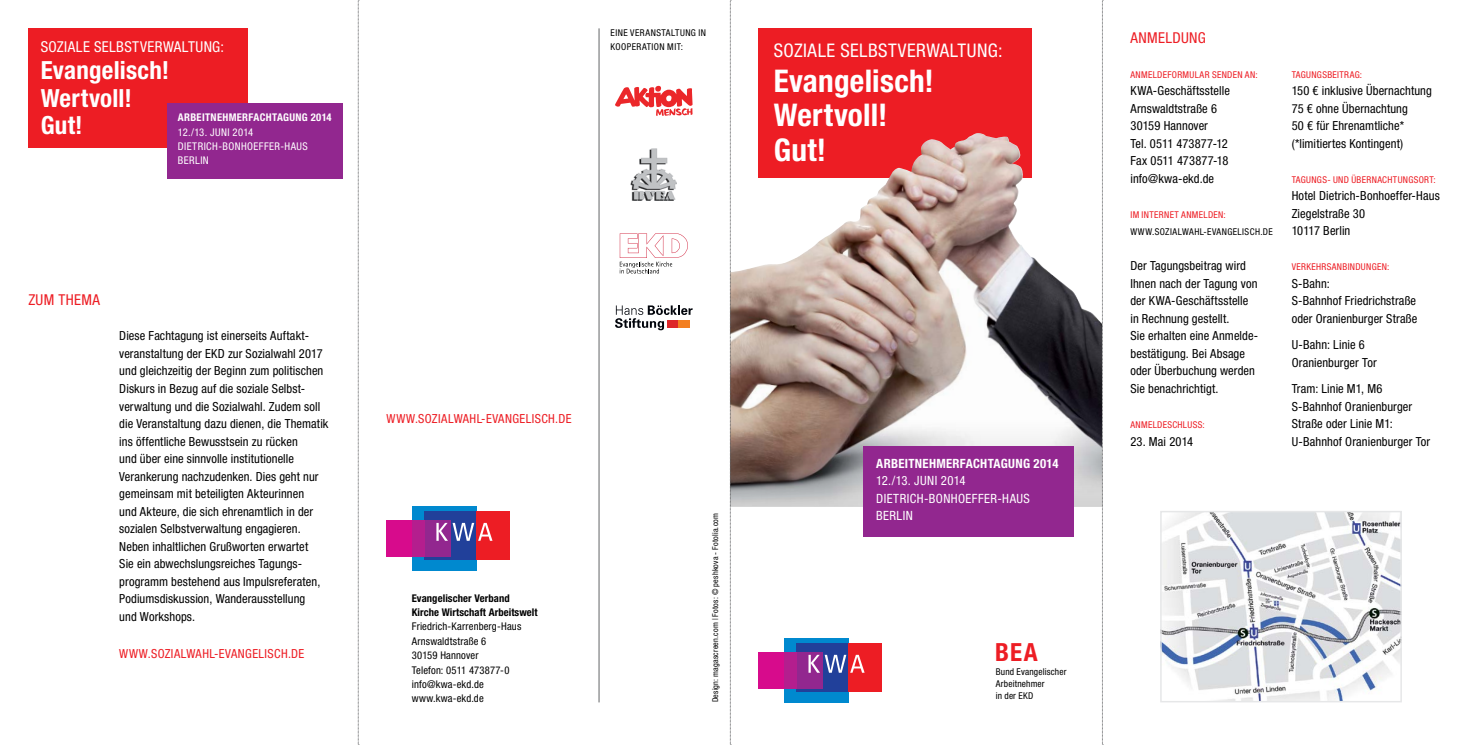
<style>
.page{position:relative;width:1460px;height:745px;background:#fff}
.page>*{position:absolute;margin:0;border:0;box-sizing:border-box;transform-origin:0 0}
.t1{font:700 condensed 31.25px/34.4px "Helvetica Neue LT Pro";letter-spacing:.01em;color:#fff}
.t2{font:700 condensed 25px/27.5px "Helvetica Neue LT Pro";letter-spacing:.01em;color:#fff}
.t3{font:700 condensed 25px "Helvetica Neue LT Pro";color:#ed1d24}
.t4{font:condensed 18.75px "Helvetica Neue LT Pro";letter-spacing:.025em;color:#fff}
.t5{font:condensed 15px "Helvetica Neue LT Pro";letter-spacing:.025em;color:#fff}
.t6{font:condensed 15px "Helvetica Neue LT Pro";letter-spacing:.025em;color:#ed1d24}
.t7{font:condensed 12.75px/17.2px "Helvetica Neue LT Pro";letter-spacing:.03em;color:#fff}
.t8{font:700 condensed 12.75px "Helvetica Neue LT Pro";letter-spacing:.025em;color:#fff}
.t9{font:condensed 12.5px/17.5px "Helvetica Neue LT Pro";letter-spacing:.005em;color:#000}
.t10{font:condensed 12.5px "Helvetica Neue LT Pro";letter-spacing:.03em;color:#ed1d24}
.t11{font:condensed 10.62px/14.4px "Helvetica Neue LT Pro";letter-spacing:.015em;color:#000}
.t12{font:700 condensed 10.62px/14.4px "Helvetica Neue LT Pro";letter-spacing:.005em;color:#000}
.t13{font:condensed 10.62px/14.4px "Helvetica Neue LT Pro";letter-spacing:.04em;color:#fff}
.t14{font:700 condensed 10.62px "Helvetica Neue LT Pro";letter-spacing:.03em;color:#fff}
.t15{font:condensed 9.38px "Helvetica Neue LT Pro";letter-spacing:.035em;color:#ed1d24}
.t16{font:condensed 9.38px/14.4px "Helvetica Neue LT Pro";letter-spacing:.04em;color:#000}
.t17{font:condensed 9.38px/11.9px "Helvetica Neue LT Pro";letter-spacing:.015em;color:#000}
.t18{font:condensed 8.12px "Helvetica Neue LT Pro";letter-spacing:.02em;color:#000}
</style>
<div class="page">
<div style="left:758px;top:28px;width:274px;height:150px;background:#ed1d24"></div>
<img style="left:731px;top:134px;width:371px;height:284px">
<svg style="left:731px;top:418px;width:371px;height:88px"></svg>
<div style="left:28px;top:28px;width:219px;height:120px;background:#ed1d24"></div>
<div style="left:167px;top:103px;width:176px;height:75px;background:#92278f"></div>
<div style="left:863px;top:446px;width:211px;height:91px;background:#92278f"></div>
<img style="left:1163px;top:513px;width:236px;height:186px">
<div style="left:1160px;top:510px;width:242px;height:192px;border:2px solid #e6e7e8"></div>
<svg style="left:620px;top:233px;width:68px;height:40px"></svg>
<svg style="left:615px;top:305px;width:77px;height:25px"></svg>
<div style="left:667px;top:320px;width:12px;height:7px;background:#dd2729"></div>
<div style="left:679px;top:320px;width:11px;height:7px;background:#f37f21"></div>
<svg style="left:615px;top:86px;width:77px;height:30px"></svg>
<img style="left:631px;top:148px;width:46px;height:53px">
<hr style="left:599px;top:28px;width:1px;height:674px;background:#636466">
<div style="left:412px;top:506px;width:64px;height:64px;background:#0089cf"></div>
<div style="left:424px;top:511px;width:52px;height:48px;background:#21409a"></div>
<div style="left:424px;top:519px;width:27px;height:37px;background:#92278f"></div>
<div style="left:476px;top:511px;width:34px;height:48px;background:#ed1d24"></div>
<div style="left:386px;top:519px;width:26px;height:37px;background:#d70b8c"></div>
<div style="left:412px;top:519px;width:12px;height:37px;background:#b41e8e"></div>
<svg style="left:436px;top:522px;width:56px;height:18px"></svg>
<div style="left:784px;top:638px;width:64px;height:64px;background:#0089cf"></div>
<div style="left:796px;top:643px;width:52px;height:48px;background:#21409a"></div>
<div style="left:796px;top:651px;width:27px;height:36px;background:#92278f"></div>
<div style="left:848px;top:643px;width:34px;height:48px;background:#ed1d24"></div>
<div style="left:758px;top:651px;width:26px;height:36px;background:#d70b8c"></div>
<div style="left:784px;top:651px;width:12px;height:36px;background:#b41e8e"></div>
<svg style="left:808px;top:654px;width:57px;height:18px"></svg>
<svg style="left:358px;top:0;width:1px;height:745px"></svg>
<svg style="left:730px;top:0;width:1px;height:745px"></svg>
<svg style="left:1102px;top:0;width:1px;height:745px"></svg>
<p class="t16" style="left:611px;top:25px;width:97px">EINE VERANSTALTUNG IN<br>KOOPERATION MIT:</p>
<p class="t6" style="left:1130px;top:29px;width:77px">ANMELDUNG</p>
<p class="t5" style="left:41px;top:37px;width:185px">SOZIALE SELBSTVERWALTUNG:</p>
<h2 class="t2" style="left:41px;top:56px;width:130px">Evangelisch!<br>Wertvoll!<br>Gut!</h2>
<p class="t15" style="left:1130px;top:69px;width:129px">ANMELDEFORMULAR SENDEN AN:</p>
<h3 class="t4" style="left:774px;top:40px;width:230px">SOZIALE SELBSTVERWALTUNG:</h3>
<h1 class="t1" style="left:774px;top:63px;width:161px">Evangelisch!<br>Wertvoll!<br>Gut!</h1>
<p class="t9" style="left:1130px;top:82px;width:101px">KWA-Geschäftsstelle<br>Arnswaldtstraße 6<br>30159 Hannover<br>Tel. 0511 473877-12<br>Fax 0511 473877-18 info@kwa-ekd.de</p>
<p class="t15" style="left:1130px;top:209px;width:97px">IM INTERNET ANMELDEN:</p>
<p class="t16" style="left:1130px;top:224px;width:144px">WWW.SOZIALWAHL-EVANGELISCH.DE</p>
<p class="t9" style="left:1130px;top:257px;width:129px">Der Tagungsbeitrag wird<br>Ihnen nach der Tagung von der KWA-Geschäftsstelle in Rechnung gestellt.<br>Sie erhalten eine Anmelde&shy;bestätigung. Bei Absage oder Überbuchung werden<br>Sie benachrichtigt.</p>
<p class="t15" style="left:1130px;top:419px;width:76px">ANMELDESCHLUSS:</p>
<p class="t9" style="left:1130px;top:432px;width:64px">23. Mai 2014</p>
<p class="t14" style="left:178px;top:111px;width:155px">ARBEITNEHMERFACHTAGUNG 2014</p>
<p class="t13" style="left:178px;top:124px;width:131px">12./13. JUNI 2014<br>DIETRICH-BONHOEFFER-HAUS<br>BERLIN</p>
<p class="t6" style="left:28px;top:291px;width:73px">ZUM THEMA</p>
<p class="t9" style="left:119px;top:327px;width:211px">Diese Fachtagung ist einerseits Auftakt&shy;veranstaltung der EKD zur Sozialwahl 2017 und gleichzeitig der Beginn zum politischen Diskurs in Bezug auf die soziale Selbst&shy;verwaltung und die Sozialwahl. Zudem soll die Veranstaltung dazu dienen, die Thematik ins öffentliche Bewusstsein zu rücken<br>und über eine sinnvolle institutionelle Verankerung nachzudenken. Dies geht nur gemeinsam mit beteiligten Akteurinnen<br>und Akteure, die sich ehrenamtlich in der sozialen Selbstverwaltung engagieren.<br>Neben inhaltlichen Grußworten erwartet<br>Sie ein abwechslungsreiches Tagungs&shy;programm bestehend aus Impulsreferaten, Podiumsdiskussion, Wanderausstellung<br>und Workshops.</p>
<p class="t10" style="left:119px;top:646px;width:187px">WWW.SOZIALWAHL-EVANGELISCH.DE</p>
<p class="t10" style="left:386px;top:410px;width:187px">WWW.SOZIALWAHL-EVANGELISCH.DE</p>
<p class="t8" style="left:876px;top:455px;width:184px">ARBEITNEHMERFACHTAGUNG 2014</p>
<p class="t7" style="left:876px;top:472px;width:155px">12./13. JUNI 2014<br>DIETRICH-BONHOEFFER-HAUS<br>BERLIN</p>
<p class="t18" style="left:711px;top:702px;width:191px;rotate:-90deg">Design: magascreen.com | Fotos: © peshkova - Fotolia.com</p>
<p class="t12" style="left:412px;top:590px;width:127px">Evangelischer Verband<br>Kirche Wirtschaft Arbeitswelt</p>
<p class="t11" style="left:412px;top:619px;width:111px">Friedrich-Karrenberg-Haus<br>Arnswaldtstraße 6<br>30159 Hannover<br>Telefon: 0511 473877-0 info@kwa-ekd.de www.kwa-ekd.de</p>
<h2 class="t3" style="left:995px;top:637px;width:44px">BEA</h2>
<p class="t17" style="left:996px;top:665px;width:72px">Bund Evangelischer<br>Arbeitnehmer<br>in der EKD</p>
<p class="t15" style="left:1292px;top:69px;width:72px">TAGUNGSBEITRAG:</p>
<p class="t9" style="left:1292px;top:82px;width:142px">150 € inklusive Übernachtung<br>75 € ohne Übernachtung<br>50 € für Ehrenamtliche* (*limitiertes Kontingent)</p>
<p class="t15" style="left:1292px;top:174px;width:145px">TAGUNGS- UND ÜBERNACHTUNGSORT:</p>
<p class="t9" style="left:1292px;top:187px;width:150px">Hotel Dietrich-Bonhoeffer-Haus<br>Ziegelstraße 30<br>10117 Berlin</p>
<p class="t15" style="left:1292px;top:261px;width:99px">VERKEHRSANBINDUNGEN:</p>
<p class="t9" style="left:1292px;top:274px;width:127px">S-Bahn:<br>S-Bahnhof Friedrichstraße oder Oranienburger Straße</p>
<p class="t9" style="left:1292px;top:336px;width:87px">U-Bahn: Linie 6<br>Oranienburger Tor</p>
<p class="t9" style="left:1292px;top:379px;width:140px">Tram: Linie M1, M6<br>S-Bahnhof Oranienburger<br>Straße oder Linie M1:<br>U-Bahnhof Oranienburger Tor</p>
</div>
